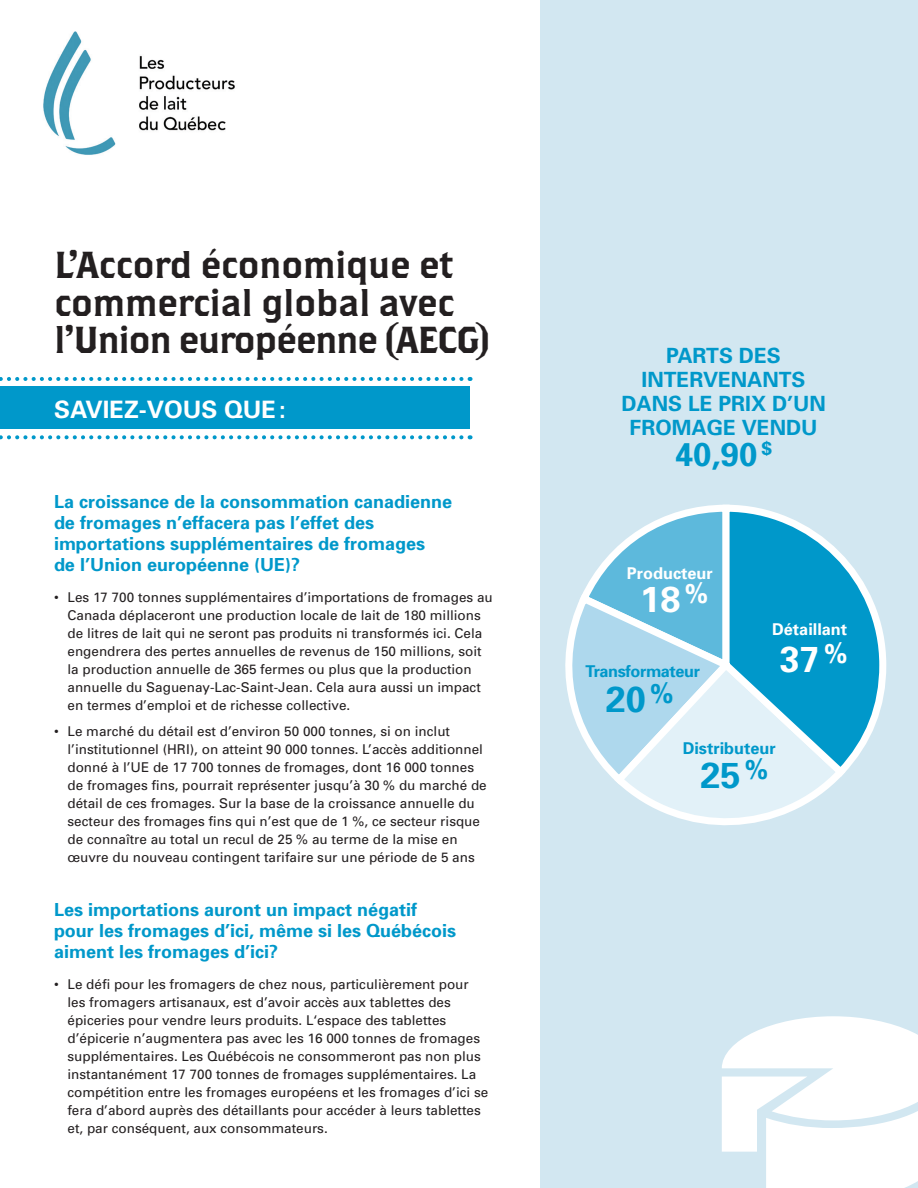
<style>
.page{position:relative;width:918px;height:1188px;background:#fff}
.page>*{position:absolute;margin:0;border:0;box-sizing:border-box;transform-origin:0 0}
.t1{font:37.5px/37.5px "Brothers";letter-spacing:-.02em;color:#231f20}
.t2{font:700 36.15px "Univers";color:#fff}
.t3{font:700 36.15px "Univers";color:#0098ca}
.t4{font:700 33px "Univers";color:#0098ca}
.t5{font:700 24px "Univers";color:#fff}
.t6{font:700 21px/24px "Univers";color:#0098ca;text-align:center}
.t7{font:700 18px/21px "Univers";color:#0098ca}
.t8{font:700 16.35px "Univers";color:#fff}
.t9{font:700 16.35px "Univers";letter-spacing:-.025em;color:#0098ca}
.t10{font:700 16.35px "Univers";color:#0098ca}
.t11{font:13.5px/18px "Univers";color:#231f20}
</style>
<div class="page">
<div style="left:0;top:386px;width:469px;height:43px;background:#0098ca"></div>
<div style="left:540px;top:0;width:378px;height:1188px;background:#d2e7f1"></div>
<svg style="left:722px;top:1016px;width:196px;height:172px"></svg>
<svg style="left:0;top:435px;width:461px;height:4px"></svg>
<svg style="left:0;top:377px;width:461px;height:4px"></svg>
<svg style="left:565px;top:505px;width:270px;height:321px"></svg>
<svg style="left:716px;top:504px;width:171px;height:278px"></svg>
<img style="left:43px;top:31px;width:192px;height:124px">
<h1 class="t1" style="left:54px;top:245px;width:439px">L’Accord économique et commercial global avec l’Union européenne (AECG)</h1>
<h3 class="t5" style="left:54px;top:394px;width:233px">SAVIEZ-VOUS QUE:</h3>
<h3 class="t7" style="left:54px;top:490px;width:400px">La croissance de la consommation canadienne de fromages n’effacera pas l’effet des importations supplémentaires de fromages<br>de l’Union européenne (UE)?</h3>
<p class="t11" style="left:68px;top:588px;width:427px;text-indent:-14px">• Les 17 700 tonnes supplémentaires d’importations de fromages au Canada déplaceront une production locale de lait de 180 millions de litres de lait qui ne seront pas produits ni transformés ici. Cela engendrera des pertes annuelles de revenus de 150 millions, soit la production annuelle de 365 fermes ou plus que la production annuelle du Saguenay-Lac-Saint-Jean. Cela aura aussi un impact en termes d’emploi et de richesse collective.</p>
<p class="t11" style="left:68px;top:722px;width:421px;text-indent:-14px">• Le marché du détail est d’environ 50 000 tonnes, si on inclut l’institutionnel (HRI), on atteint 90 000 tonnes. L’accès additionnel donné à l’UE de 17 700 tonnes de fromages, dont 16 000 tonnes de fromages fins, pourrait représenter jusqu’à 30 % du marché de détail de ces fromages. Sur la base de la croissance annuelle du secteur des fromages fins qui n’est que de 1 %, ce secteur risque de connaître au total un recul de 25 % au terme de la mise en œuvre du nouveau contingent tarifaire sur une période de 5 ans</p>
<h3 class="t7" style="left:54px;top:898px;width:404px">Les importations auront un impact négatif pour les fromages d’ici, même si les Québécois aiment les fromages d’ici?</h3>
<p class="t11" style="left:68px;top:975px;width:422px;text-indent:-14px">• Le défi pour les fromagers de chez nous, particulièrement pour les fromagers artisanaux, est d’avoir accès aux tablettes des épiceries pour vendre leurs produits. L‘espace des tablettes d’épicerie n’augmentera pas avec les 16 000 tonnes de fromages supplémentaires. Les Québécois ne consommeront pas non plus instantanément 17 700 tonnes de fromages supplémentaires. La compétition entre les fromages européens et les fromages d’ici se fera d’abord auprès des détaillants pour accéder à leurs tablettes et, par conséquent, aux consommateurs.</p>
<h3 class="t6" style="left:621px;top:343px;width:206px">PARTS DES<br>INTERVENANTS<br>DANS LE PRIx D’UN<br>FROMAGE VENDU</h3>
<h3 class="t4" style="left:675px;top:433px;width:99px">40,90 <sup>$</sup></h3>
<p class="t8" style="left:627px;top:562px;width:87px">Producteur</p>
<h2 class="t2" style="left:640px;top:576px;width:69px">18<sup>%</sup></h2>
<p class="t9" style="left:586px;top:661px;width:116px">Transformateur</p>
<h2 class="t3" style="left:606px;top:676px;width:69px">20<sup>%</sup></h2>
<p class="t8" style="left:772px;top:619px;width:77px">Détaillant</p>
<h2 class="t2" style="left:780px;top:636px;width:69px">37<sup>%</sup></h2>
<p class="t10" style="left:683px;top:737px;width:95px">Distributeur</p>
<h2 class="t3" style="left:700px;top:751px;width:69px">25<sup>%</sup></h2>
</div>
